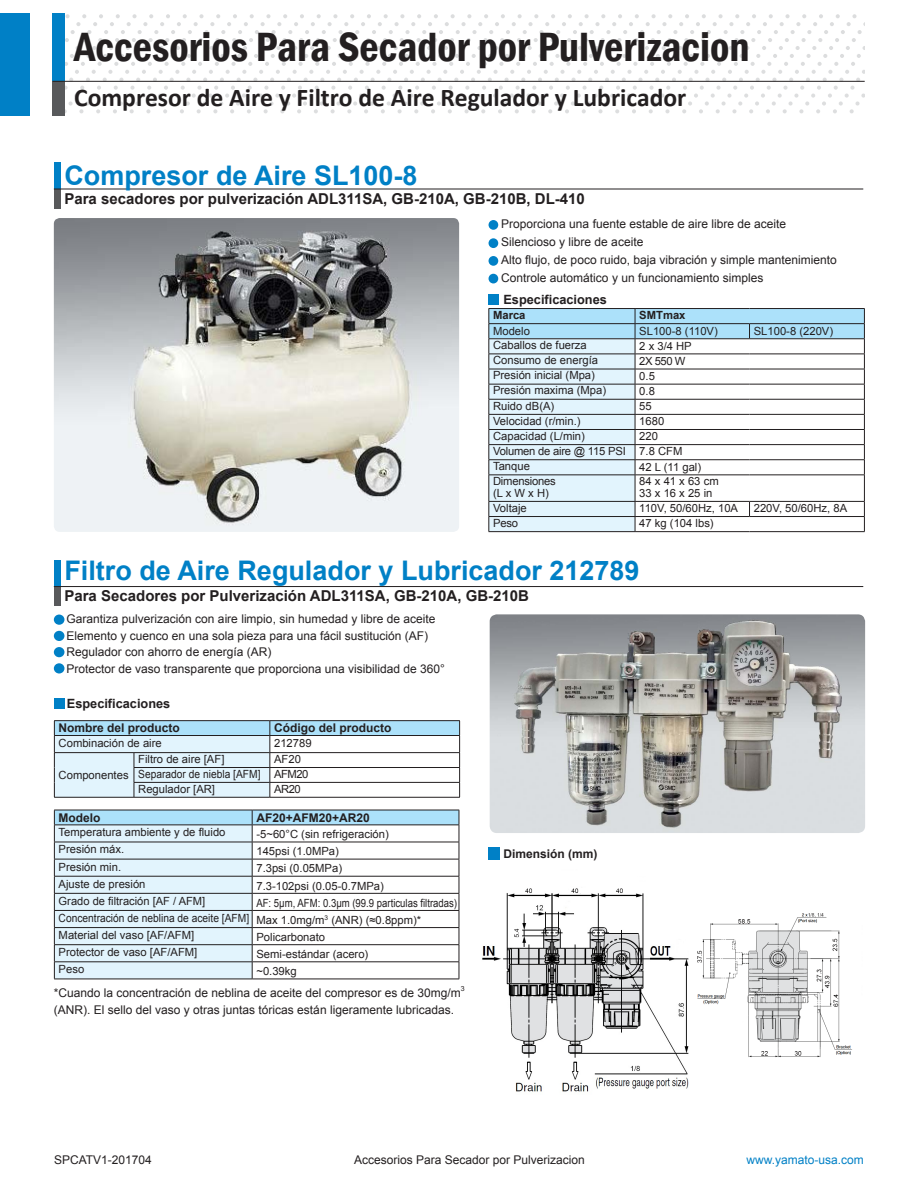
<style>
.page{position:relative;width:918px;height:1188px;background:#fff}
.page>*{position:absolute;margin:0;border:0;box-sizing:border-box;transform-origin:0 0}
.HET{font:600 condensed 42px "Franklin Gothic";color:#231f20}
.小見出{font:700 27px "Arial";color:#0080c6}
.HET-2{font:700 25.65px "Calibri";color:#231f20}
.HET-3{font:700 15px "Arial";color:#231f20}
.表タイトル{font:700 12.75px "Arial";color:#231f20}
.t1{font:12px/16.5px "Arial";color:#231f20}
.表型式{font:700 12px "Arial";color:#231f20}
.t2{font:12px "Arial";color:#0080c6}
.表小本文2011{font:11.25px "Arial";color:#231f20}
.表小本文2011-2{font:11.25px "Arial";color:#231f20;scale:.91 1}
.表型式-2{font:11.25px "Arial";color:#231f20}
.表小本文2011-3{font:11.25px "Arial";color:#231f20;scale:.85 1}
.表小本文2011-4{font:11.25px "Arial";letter-spacing:-.02em;color:#231f20}
.表型式-3{font:700 11.25px "Arial";color:#231f20}
.t3{font:7.05px "Arial";color:#231f20}
</style>
<div class="page">
<svg style="left:65px;top:14px;width:800px;height:99px"></svg>
<div style="left:53px;top:14px;width:12px;height:68px;background:#0080c6"></div>
<div style="left:53px;top:82px;width:12px;height:34px;background:#58595b"></div>
<div style="left:54px;top:189px;width:6px;height:20px;background:#58595b"></div>
<div style="left:54px;top:586px;width:6px;height:20px;background:#58595b"></div>
<div style="left:0;top:14px;width:30px;height:102px;background:#0080c6"></div>
<img style="left:54px;top:218px;width:405px;height:314px">
<div style="left:489px;top:220px;width:9px;height:10px;background:#0080c6;border-radius:50%"></div>
<div style="left:489px;top:238px;width:9px;height:10px;background:#0080c6;border-radius:50%"></div>
<div style="left:489px;top:256px;width:9px;height:10px;background:#0080c6;border-radius:50%"></div>
<div style="left:489px;top:274px;width:9px;height:9px;background:#0080c6;border-radius:50%"></div>
<div style="left:489px;top:295px;width:10px;height:10px;background:#0080c6"></div>
<hr style="left:489px;top:308px;width:146px;height:1px;background:#231f20">
<hr style="left:635px;top:308px;width:115px;height:1px;background:#231f20">
<hr style="left:750px;top:308px;width:115px;height:1px;background:#231f20">
<svg style="left:489px;top:309px;width:376px;height:223px"></svg>
<hr style="left:270px;top:720px;width:190px;height:1px;background:#231f20">
<hr style="left:270px;top:797px;width:190px;height:1px;background:#231f20">
<hr style="left:54px;top:720px;width:80px;height:1px;background:#231f20">
<hr style="left:134px;top:720px;width:136px;height:1px;background:#231f20">
<hr style="left:54px;top:797px;width:80px;height:1px;background:#231f20">
<hr style="left:134px;top:797px;width:136px;height:1px;background:#231f20">
<svg style="left:54px;top:721px;width:406px;height:76px"></svg>
<hr style="left:54px;top:752px;width:80px;height:1px;background:#231f20">
<hr style="left:134px;top:752px;width:136px;height:1px;background:#231f20">
<hr style="left:252px;top:979px;width:207px;height:1px;background:#231f20">
<svg style="left:54px;top:810px;width:406px;height:169px"></svg>
<hr style="left:54px;top:979px;width:198px;height:1px;background:#231f20">
<div style="left:54px;top:698px;width:11px;height:11px;background:#0080c6"></div>
<img style="left:482px;top:888px;width:370px;height:204px">
<div style="left:489px;top:847px;width:11px;height:13px;background:#0080c6"></div>
<img style="left:490px;top:614px;width:375px;height:219px">
<div style="left:54px;top:615px;width:10px;height:10px;background:#0080c6;border-radius:50%"></div>
<div style="left:54px;top:631px;width:10px;height:10px;background:#0080c6;border-radius:50%"></div>
<div style="left:54px;top:647px;width:10px;height:10px;background:#0080c6;border-radius:50%"></div>
<div style="left:54px;top:663px;width:10px;height:11px;background:#0080c6;border-radius:50%"></div>
<hr style="left:53px;top:81px;width:812px;height:1px;background:#231f20">
<div style="left:54px;top:162px;width:6px;height:27px;background:#0080c6"></div>
<div style="left:54px;top:560px;width:6px;height:27px;background:#0080c6"></div>
<hr style="left:54px;top:189px;width:809px;height:1px;background:#231f20">
<hr style="left:54px;top:586px;width:809px;height:1px;background:#231f20">
<p class="HET" style="left:74px;top:19px;width:677px">Accesorios Para Secador por Pulverizacion</p>
<p class="HET-2" style="left:74px;top:81px;width:614px">Compresor de Aire y Filtro de Aire Regulador y Lubricador</p>
<p class="小見出" style="left:64px;top:158px;width:355px">Compresor de Aire SL100-8</p>
<p class="HET-3" style="left:64px;top:189px;width:522px">Para secadores por pulverización ADL311SA, GB-210A, GB-210B, DL-410</p>
<p class="t1" style="left:501px;top:215px;width:286px">Proporciona una fuente estable de aire libre de aceite</p>
<p class="t1" style="left:501px;top:233px;width:144px">Silencioso y libre de aceite</p>
<p class="t1" style="left:501px;top:251px;width:337px">Alto flujo, de poco ruido, baja vibración y simple mantenimiento</p>
<p class="t1" style="left:501px;top:269px;width:264px">Controle automático y un funcionamiento simples</p>
<p class="表タイトル" style="left:503px;top:291px;width:105px">Especificaciones</p>
<p class="表型式-3" style="left:493px;top:308px;width:34px">Marca</p>
<p class="表型式-3" style="left:639px;top:308px;width:48px">SMTmax</p>
<p class="表型式-2" style="left:493px;top:323px;width:38px">Modelo</p>
<p class="表型式-2" style="left:639px;top:323px;width:80px">SL100-8 (110V)</p>
<p class="表型式-2" style="left:754px;top:323px;width:81px">SL100-8 (220V)</p>
<p class="表小本文2011" style="left:493px;top:338px;width:95px">Caballos de fuerza</p>
<p class="表小本文2011" style="left:639px;top:338px;width:54px">2 x 3/4 HP</p>
<p class="表小本文2011" style="left:493px;top:353px;width:107px">Consumo de energía</p>
<p class="表小本文2011" style="left:639px;top:353px;width:48px">2X 550 W</p>
<p class="表小本文2011" style="left:493px;top:368px;width:103px">Presión inicial (Mpa)</p>
<p class="表小本文2011" style="left:639px;top:369px;width:17px">0.5</p>
<p class="表小本文2011" style="left:493px;top:383px;width:115px">Presión maxima (Mpa)</p>
<p class="表小本文2011" style="left:639px;top:384px;width:17px">0.8</p>
<p class="表小本文2011" style="left:493px;top:398px;width:63px">Ruido dB(A)</p>
<p class="表小本文2011" style="left:639px;top:399px;width:14px">55</p>
<p class="表小本文2011" style="left:493px;top:413px;width:89px">Velocidad (r/min.)</p>
<p class="表小本文2011" style="left:639px;top:414px;width:27px">1680</p>
<p class="表小本文2011" style="left:493px;top:428px;width:93px">Capacidad (L/min)</p>
<p class="表小本文2011" style="left:639px;top:429px;width:20px">220</p>
<p class="表小本文2011-4" style="left:493px;top:444px;width:134px">Volumen de aire @ 115 PSI</p>
<p class="表小本文2011" style="left:639px;top:444px;width:45px">7.8 CFM</p>
<p class="表小本文2011" style="left:493px;top:459px;width:38px">Tanque</p>
<p class="表小本文2011" style="left:639px;top:459px;width:63px">42 L (11 gal)</p>
<p class="表小本文2011-4" style="left:493px;top:474px;width:64px">Dimensiones</p>
<p class="表小本文2011" style="left:493px;top:486px;width:57px">(L x W x H)</p>
<p class="表小本文2011" style="left:639px;top:474px;width:81px">84 x 41 x 63 cm</p>
<p class="表小本文2011" style="left:639px;top:486px;width:75px">33 x 16 x 25 in</p>
<p class="表小本文2011" style="left:493px;top:500px;width:35px">Voltaje</p>
<p class="表小本文2011" style="left:639px;top:501px;width:100px">110V, 50/60Hz, 10A</p>
<p class="表小本文2011" style="left:754px;top:501px;width:95px">220V, 50/60Hz, 8A</p>
<p class="表小本文2011" style="left:493px;top:516px;width:26px">Peso</p>
<p class="表小本文2011" style="left:639px;top:516px;width:76px">47 kg (104 lbs)</p>
<p class="小見出" style="left:64px;top:553px;width:577px">Filtro de Aire Regulador y Lubricador 212789</p>
<p class="HET-3" style="left:64px;top:586px;width:466px">Para Secadores por Pulverización ADL311SA, GB-210A, GB-210B</p>
<p class="t1" style="left:67px;top:611px;width:380px">Garantiza pulverización con aire limpio, sin humedad y libre de aceite Elemento y cuenco en una sola pieza para una fácil sustitución (AF)<br>Regulador con ahorro de energía (AR)<br>Protector de vaso transparente que proporciona una visibilidad de 360°</p>
<p class="表タイトル" style="left:67px;top:695px;width:105px">Especificaciones</p>
<p class="表型式" style="left:59px;top:719px;width:123px">Nombre del producto</p>
<p class="表型式" style="left:274px;top:719px;width:119px">Código del producto</p>
<p class="表型式-2" style="left:59px;top:736px;width:105px">Combinación de aire</p>
<p class="表型式-2" style="left:274px;top:736px;width:39px">212789</p>
<p class="表小本文2011" style="left:59px;top:768px;width:72px">Componentes</p>
<p class="表小本文2011" style="left:138px;top:752px;width:88px">Filtro de aire [AF]</p>
<p class="表小本文2011" style="left:274px;top:752px;width:28px">AF20</p>
<p class="表小本文2011-2" style="left:138px;top:767px;width:136px">Separador de niebla [AFM]</p>
<p class="表小本文2011" style="left:274px;top:767px;width:36px">AFM20</p>
<p class="表小本文2011" style="left:138px;top:782px;width:78px">Regulador [AR]</p>
<p class="表小本文2011" style="left:274px;top:782px;width:28px">AR20</p>
<p class="表型式" style="left:59px;top:810px;width:43px">Modelo</p>
<p class="表型式" style="left:256px;top:810px;width:115px">AF20+AFM20+AR20</p>
<p class="表小本文2011" style="left:59px;top:825px;width:168px">Temperatura ambiente y de fluido</p>
<p class="表小本文2011" style="left:256px;top:827px;width:134px">-5~60°C (sin refrigeración)</p>
<p class="表小本文2011" style="left:59px;top:842px;width:67px">Presión máx.</p>
<p class="表小本文2011" style="left:256px;top:844px;width:84px">145psi (1.0MPa)</p>
<p class="表小本文2011" style="left:59px;top:859px;width:64px">Presión min.</p>
<p class="表小本文2011" style="left:256px;top:861px;width:87px">7.3psi (0.05MPa)</p>
<p class="表小本文2011" style="left:59px;top:876px;width:88px">Ajuste de presión</p>
<p class="表小本文2011" style="left:256px;top:878px;width:129px">7.3-102psi (0.05-0.7MPa)</p>
<p class="表小本文2011" style="left:59px;top:893px;width:148px">Grado de filtración [AF / AFM]</p>
<p class="表小本文2011-3" style="left:256px;top:895px;width:238px">AF: 5µm, AFM: 0.3µm (99.9 particulas filtradas)</p>
<p class="表小本文2011-2" style="left:59px;top:911px;width:211px">Concentración de neblina de aceite [AFM]</p>
<p class="表小本文2011" style="left:256px;top:912px;width:166px">Max 1.0mg/m<sup>3</sup> (ANR) (≈0.8ppm)*</p>
<p class="表小本文2011" style="left:59px;top:928px;width:137px">Material del vaso [AF/AFM]</p>
<p class="表小本文2011" style="left:256px;top:930px;width:70px">Policarbonato</p>
<p class="表小本文2011" style="left:59px;top:945px;width:140px">Protector de vaso [AF/AFM]</p>
<p class="表小本文2011" style="left:256px;top:947px;width:113px">Semi-estándar (acero)</p>
<p class="表小本文2011" style="left:59px;top:962px;width:27px">Peso</p>
<p class="表小本文2011" style="left:256px;top:964px;width:42px">~0.39kg</p>
<p class="t1" style="left:54px;top:985px;width:408px">*Cuando la concentración de neblina de aceite del compresor es de 30mg/m</p>
<p class="t3" style="left:461px;top:984px;width:5px">3</p>
<p class="t1" style="left:54px;top:1001px;width:402px">(ANR). El sello del vaso y otras juntas tóricas están ligeramente lubricadas.</p>
<p class="表型式" style="left:503px;top:846px;width:96px">Dimensión (mm)</p>
<p class="t1" style="left:54px;top:1152px;width:99px">SPCATV1-201704</p>
<p class="t2" style="left:747px;top:1152px;width:119px">www.yamato-usa.com</p>
<p class="t1" style="left:354px;top:1152px;width:232px">Accesorios Para Secador por Pulverizacion</p>
</div>
